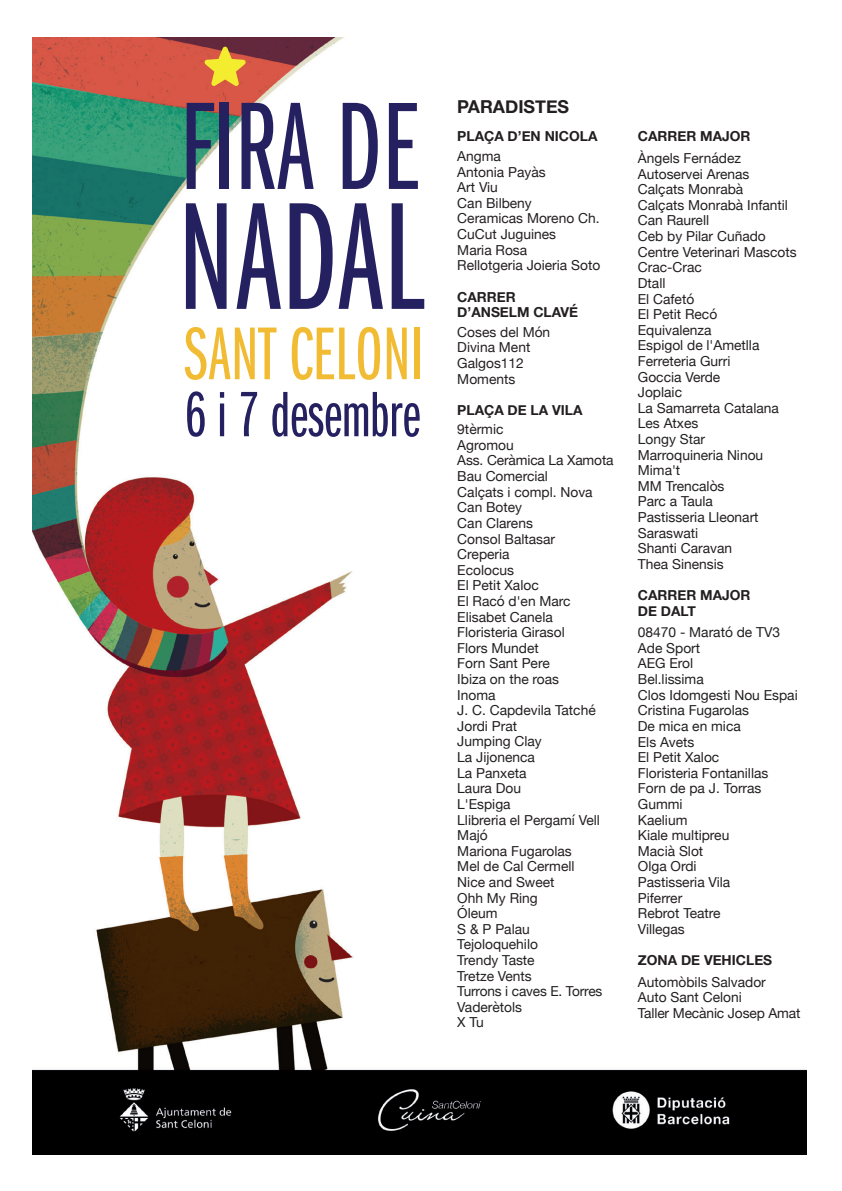
<style>
.page{position:relative;width:842px;height:1191px;background:#fff}
.page>*{position:absolute;margin:0;border:0;box-sizing:border-box;transform-origin:0 0}
.t1{font:158.2px "Franklin Got Itc DOT Boo Ext Com";color:#252161}
.t2{font:129px "Franklin Got Itc DOT Boo Ext Com";color:#252161}
.t3{font:77.4px "Franklin Got Itc DOT Boo Ext Com";color:#f2bb34}
.t4{font:66.4px "Franklin Got Itc DOT Boo Ext Com";color:#252161}
.t5{font:700 17.8px "Helvetica Neue";color:#231f20}
.t6{font:13.8px/15.6px "Helvetica Neue";color:#231f20}
.t7{font:700 13.8px/15.6px "Helvetica Neue";color:#231f20}
</style>
<div class="page">
<img style="left:33px;top:38px;width:774px;height:1116px">
<svg style="left:204px;top:47px;width:42px;height:39px;background:#da9c39"></svg>
<h2 class="t2" style="left:180px;top:78px;width:241px">FIRA DE</h2>
<h1 class="t1" style="left:178px;top:173px;width:248px">NADAL</h1>
<h3 class="t3" style="left:185px;top:313px;width:241px">SANT CELONI</h3>
<h3 class="t4" style="left:185px;top:379px;width:237px">6 i 7 desembre</h3>
<p class="t5" style="left:457px;top:93px;width:113px">PARADISTES</p>
<p class="t7" style="left:457px;top:129px;width:142px">PLAÇA D’EN NICOLA</p>
<p class="t6" style="left:457px;top:149px;width:144px">Angma<br>Antonia Payàs<br>Art Viu<br>Can Bilbeny<br>Ceramicas Moreno Ch.<br>CuCut Juguines<br>Maria Rosa<br>Rellotgeria Joieria Soto</p>
<p class="t7" style="left:457px;top:289px;width:122px">CARRER<br>D’ANSELM CLAVÉ</p>
<p class="t6" style="left:457px;top:325px;width:94px">Coses del Món<br>Divina Ment<br>Galgos112<br>Moments</p>
<p class="t7" style="left:457px;top:402px;width:127px">PLAÇA DE LA VILA</p>
<p class="t6" style="left:457px;top:422px;width:158px">9tèrmic<br>Agromou<br>Ass. Ceràmica La Xamota<br>Bau Comercial<br>Calçats i compl. Nova<br>Can Botey<br>Can Clarens<br>Consol Baltasar<br>Creperia<br>Ecolocus<br>El Petit Xaloc<br>El Racó d'en Marc<br>Elisabet Canela<br>Floristeria Girasol<br>Flors Mundet<br>Forn Sant Pere<br>Ibiza on the roas<br>Inoma<br>J. C. Capdevila Tatché<br>Jordi Prat<br>Jumping Clay<br>La Jijonenca<br>La Panxeta<br>Laura Dou<br>L'Espiga<br>Llibreria el Pergamí Vell<br>Majó<br>Mariona Fugarolas<br>Mel de Cal Cermell<br>Nice and Sweet<br>Ohh My Ring<br>Óleum<br>S &amp; P Palau<br>Tejoloquehilo<br>Trendy Taste<br>Tretze Vents<br>Turrons i caves E. Torres<br>Vaderètols<br>X Tu</p>
<p class="t7" style="left:638px;top:129px;width:114px">CARRER MAJOR</p>
<p class="t6" style="left:638px;top:151px;width:160px">Àngels Fernádez<br>Autoservei Arenas<br>Calçats Monrabà<br>Calçats Monrabà Infantil<br>Can Raurell<br>Ceb by Pilar Cuñado<br>Centre Veterinari Mascots<br>Crac-Crac<br>Dtall<br>El Cafetó<br>El Petit Recó<br>Equivalenza<br>Espigol de l'Ametlla<br>Ferreteria Gurri<br>Goccia Verde<br>Joplaic<br>La Samarreta Catalana<br>Les Atxes<br>Longy Star<br>Marroquineria Ninou<br>Mima't<br>MM Trencalòs<br>Parc a Taula<br>Pastisseria Lleonart<br>Saraswati<br>Shanti Caravan<br>Thea Sinensis</p>
<p class="t7" style="left:638px;top:588px;width:114px">CARRER MAJOR<br>DE DALT</p>
<p class="t6" style="left:638px;top:625px;width:161px">08470 - Marató de TV3<br>Ade Sport<br>AEG Erol<br>Bel.lissima<br>Clos Idomgesti Nou Espai<br>Cristina Fugarolas<br>De mica en mica<br>Els Avets<br>El Petit Xaloc<br>Floristeria Fontanillas<br>Forn de pa J. Torras<br>Gummi<br>Kaelium<br>Kiale multipreu<br>Macià Slot<br>Olga Ordi<br>Pastisseria Vila<br>Piferrer<br>Rebrot Teatre<br>Villegas</p>
<p class="t7" style="left:638px;top:952px;width:136px">ZONA DE VEHICLES</p>
<p class="t6" style="left:638px;top:974px;width:164px">Automòbils Salvador<br>Auto Sant Celoni<br>Taller Mecànic Josep Amat</p>
</div>
